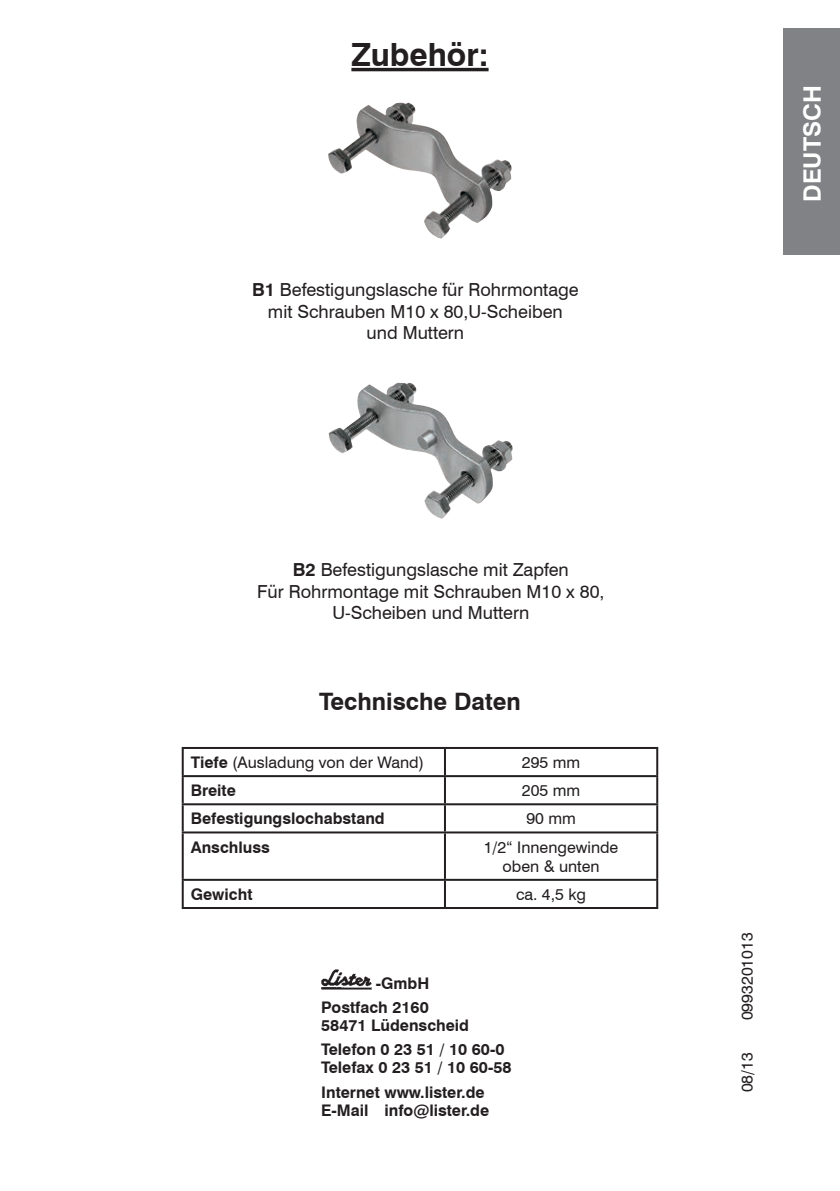
<style>
.page{position:relative;width:840px;height:1191px;background:#fff}
.page>*{position:absolute;margin:0;border:0;box-sizing:border-box;transform-origin:0 0}
.t1{font:700 32px "Swiss 721 BT";color:#231f20}
.t2{font:700 24px "Swiss 721 BT";color:#231f20}
.t3{font:700 24px "Swiss 721 BT";color:#fff}
.t4{font:18px/21.6px "Swiss 721 BT";color:#231f20;text-align:center}
.t5{font:700 16px/24.8px "Swiss 721 BT";color:#231f20}
.t6{font:16px/19.2px "Swiss 721 BT";color:#231f20;text-align:center}
.s1{font-weight:700}
</style>
<div class="page">
<div style="left:782px;top:28px;width:57px;height:227px;background:#808285"></div>
<img style="left:321px;top:969px;width:50px;height:21px">
<hr style="left:351px;top:68px;width:137px;height:3px;background:#231f20">
<hr style="left:182px;top:747px;width:262px;height:2px;background:#231f20">
<hr style="left:182px;top:749px;width:2px;height:26px;background:#231f20">
<hr style="left:444px;top:747px;width:214px;height:2px;background:#231f20">
<hr style="left:443px;top:749px;width:2px;height:26px;background:#231f20">
<hr style="left:656px;top:749px;width:2px;height:26px;background:#231f20">
<hr style="left:182px;top:775px;width:262px;height:2px;background:#231f20">
<hr style="left:182px;top:777px;width:2px;height:26px;background:#231f20">
<hr style="left:444px;top:775px;width:214px;height:2px;background:#231f20">
<hr style="left:443px;top:777px;width:2px;height:26px;background:#231f20">
<hr style="left:656px;top:777px;width:2px;height:26px;background:#231f20">
<hr style="left:182px;top:803px;width:262px;height:2px;background:#231f20">
<hr style="left:182px;top:805px;width:2px;height:26px;background:#231f20">
<hr style="left:444px;top:803px;width:214px;height:2px;background:#231f20">
<hr style="left:443px;top:805px;width:2px;height:26px;background:#231f20">
<hr style="left:656px;top:805px;width:2px;height:26px;background:#231f20">
<hr style="left:182px;top:831px;width:262px;height:2px;background:#231f20">
<hr style="left:182px;top:833px;width:2px;height:46px;background:#231f20">
<hr style="left:444px;top:831px;width:214px;height:2px;background:#231f20">
<hr style="left:443px;top:833px;width:2px;height:46px;background:#231f20">
<hr style="left:656px;top:833px;width:2px;height:46px;background:#231f20">
<hr style="left:182px;top:879px;width:262px;height:2px;background:#231f20">
<hr style="left:182px;top:881px;width:2px;height:26px;background:#231f20">
<hr style="left:444px;top:879px;width:214px;height:2px;background:#231f20">
<hr style="left:443px;top:881px;width:2px;height:26px;background:#231f20">
<hr style="left:656px;top:881px;width:2px;height:26px;background:#231f20">
<hr style="left:182px;top:907px;width:262px;height:2px;background:#231f20">
<hr style="left:444px;top:907px;width:214px;height:2px;background:#231f20">
<img style="left:328px;top:383px;width:184px;height:136px">
<img style="left:328px;top:102px;width:183px;height:136px">
<h1 class="t1" style="left:351px;top:35px;width:139px">Zubehör:</h1>
<p class="t4" style="left:252px;top:279px;width:328px"><span class="s1">B1</span> Befestigungslasche für Rohrmontage mit Schrauben M10 x 80,U-Scheiben und Muttern</p>
<p class="t4" style="left:257px;top:558px;width:349px"><span class="s1">B2</span> Befestigungslasche mit Zapfen<br>Für Rohrmontage mit Schrauben M10 x 80,<br>U-Scheiben und Muttern</p>
<h2 class="t2" style="left:319px;top:687px;width:203px">Technische Daten</h2>
<p class="t6" style="left:191px;top:752px;width:235px"><span class="s1">Tiefe</span> (Ausladung von der Wand)</p>
<p class="t6" style="left:521px;top:752px;width:60px">295 mm</p>
<p class="t5" style="left:191px;top:778px;width:47px">Breite</p>
<p class="t6" style="left:521px;top:781px;width:60px">205 mm</p>
<p class="t5" style="left:191px;top:806px;width:195px">Befestigungslochabstand</p>
<p class="t6" style="left:526px;top:809px;width:51px">90 mm</p>
<p class="t5" style="left:191px;top:834px;width:81px">Anschluss</p>
<p class="t6" style="left:483px;top:837px;width:136px">1/2“ Innengewinde oben &amp; unten</p>
<p class="t5" style="left:191px;top:881px;width:63px">Gewicht</p>
<p class="t6" style="left:516px;top:884px;width:71px">ca. 4,5 kg</p>
<p class="t5" style="left:321px;top:970px;width:109px;line-height:24px;text-align:right">-GmbH<br>Postfach 2160</p>
<p class="t5" style="left:321px;top:1012px;width:185px">58471 Lüdenscheid<br>Telefon 0 23 51 / 10 60-0</p>
<p class="t5" style="left:321px;top:1055px;width:192px">Telefax 0 23 51 / 10 60-58<br>Internet www.lister.de</p>
<p class="t5" style="left:321px;top:1098px;width:169px">E-Mail info@lister.de</p>
<h2 class="t3" style="left:797px;top:202px;width:118px;rotate:-90deg">DEUTSCH</h2>
<p class="t6" style="left:736px;top:1020px;width:89px;rotate:-90deg">0993201013</p>
<p class="t6" style="left:736px;top:1092px;width:41px;rotate:-90deg">08/13</p>
</div>
